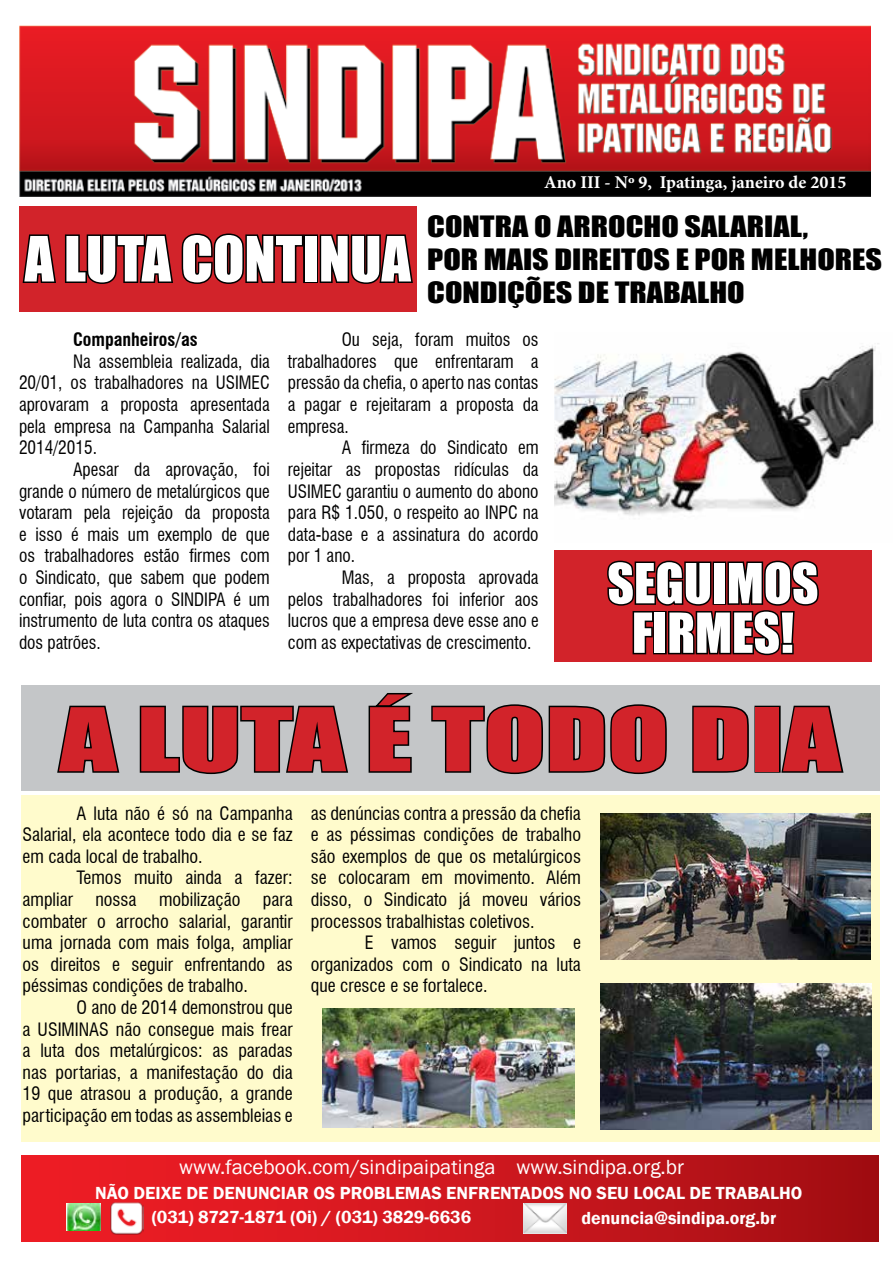
<style>
.page{position:relative;width:893px;height:1263px;background:#fff}
.page>*{position:absolute;margin:0;border:0;box-sizing:border-box;transform-origin:0 0}
.t1{font:81px "Impact";color:#d2232a;scale:1.39 1}
.t2{font:57.6px "Impact";color:#fff}
.t3{font:51px/49.5px "Impact";color:#fff;text-align:center}
.t4{font:27px/33px "Impact";color:#000;scale:1.19 1}
.t5{font:21px "Franklin Gothic";color:#fff}
.t6{font:condensed 18px/21.6px "Swiss 721 BT";color:#000;text-align:justify;scale:.96 1}
.t7{font:condensed 18px/21.6px "Swiss 721 BT";color:#000;text-align:justify}
.t8{font:600 18px/24.3px "Franklin Gothic";color:#fff}
.t9{font:700 18px "Minion Pro";color:#fff}
.t10{font:700 condensed 18px "Swiss 721 BT";color:#000}
</style>
<div class="page">
<div style="left:19px;top:206px;width:398px;height:106px;background:#d2232a"></div>
<div style="left:21px;top:685px;width:858px;height:106px;background:#c4c6c8"></div>
<div style="left:22px;top:795px;width:858px;height:347px;background:#fffbcc"></div>
<img style="left:20px;top:26px;width:851px;height:170px">
<svg style="left:57px;top:705px;width:63px;height:68px"></svg>
<svg style="left:139px;top:705px;width:210px;height:70px"></svg>
<svg style="left:368px;top:693px;width:45px;height:80px"></svg>
<svg style="left:431px;top:704px;width:236px;height:71px"></svg>
<svg style="left:692px;top:705px;width:57px;height:68px"></svg>
<div style="left:754px;top:706px;width:27px;height:67px;border:3px solid #000"></div>
<svg style="left:780px;top:705px;width:64px;height:68px"></svg>
<div style="left:21px;top:1155px;width:857px;height:87px;background:linear-gradient(to right,#f51f27,#a61015)"></div>
<img style="left:523px;top:1203px;width:43px;height:30px">
<img style="left:110px;top:1200px;width:34px;height:34px">
<img style="left:67px;top:1203px;width:33px;height:27px">
<svg style="left:22px;top:233px;width:281px;height:51px"></svg>
<div style="left:303px;top:234px;width:15px;height:49px;border:3px solid #000"></div>
<svg style="left:319px;top:234px;width:94px;height:50px"></svg>
<img style="left:555px;top:343px;width:325px;height:173px">
<img style="left:601px;top:813px;width:269px;height:146px">
<div style="left:554px;top:550px;width:318px;height:111px;background:#d2232a"></div>
<img style="left:601px;top:983px;width:271px;height:146px">
<img style="left:323px;top:1008px;width:252px;height:119px">
<svg style="left:607px;top:560px;width:212px;height:96px"></svg>
<h2 class="t2" style="left:25px;top:214px;width:388px">A LUTA CONTINUA</h2>
<p class="t9" style="left:544px;top:170px;width:304px">Ano III - Nº 9, Ipatinga, janeiro de 2015</p>
<h3 class="t4" style="left:427px;top:209px;width:384px">CONTRA O ARROCHO SALARIAL,<br>POR MAIS DIREITOS E POR MELHORES<br>CONDIÇÕES DE tRABALHO</h3>
<p class="t10" style="left:73px;top:329px;width:126px">Companheiros/as</p>
<p class="t6" style="left:19px;top:350px;width:263px;text-indent:54px">Na assembleia realizada, dia 20/01, os trabalhadores na USIMEC aprovaram a proposta apresentada pela empresa na Campanha Salarial 2014/2015.</p>
<p class="t6" style="left:19px;top:458px;width:263px;text-indent:54px">Apesar da aprovação, foi grande o número de metalúrgicos que votaram pela rejeição da proposta e isso é mais um exemplo de que os trabalhadores estão firmes com o Sindicato, que sabem que podem confiar, pois agora o SINDIPA é um instrumento de luta contra os ataques dos patrões.</p>
<p class="t6" style="left:288px;top:329px;width:263px;text-indent:54px">Ou seja, foram muitos os trabalhadores que enfrentaram a pressão da chefia, o aperto nas contas a pagar e rejeitaram a proposta da empresa.</p>
<p class="t6" style="left:288px;top:437px;width:263px;text-indent:54px">A firmeza do Sindicato em rejeitar as propostas ridículas da USIMEC garantiu o aumento do abono para R$ 1.050, o respeito ao INPC na data-base e a assinatura do acordo por 1 ano.</p>
<p class="t6" style="left:288px;top:566px;width:263px;text-indent:54px">Mas, a proposta aprovada pelos trabalhadores foi inferior aos lucros que a empresa deve esse ano e com as expectativas de crescimento.</p>
<h3 class="t3" style="left:607px;top:557px;width:213px">SEGUIMoS<br>FIRMES!</h3>
<h1 class="t1" style="left:60px;top:677px;width:564px">A LUTA É TODO DIA</h1>
<p class="t7" style="left:23px;top:802px;width:272px;text-indent:54px">A luta não é só na Campanha Salarial, ela acontece todo dia e se faz em cada local de trabalho.</p>
<p class="t7" style="left:23px;top:867px;width:272px;text-indent:54px">Temos muito ainda a fazer: ampliar nossa mobilização para combater o arrocho salarial, garantir uma jornada com mais folga, ampliar os direitos e seguir enfrentando as péssimas condições de trabalho.</p>
<p class="t7" style="left:23px;top:996px;width:272px;text-indent:54px">O ano de 2014 demonstrou que a USIMINAS não consegue mais frear a luta dos metalúrgicos: as paradas nas portarias, a manifestação do dia 19 que atrasou a produção, a grande participação em todas as assembleias e</p>
<p class="t7" style="left:311px;top:802px;width:272px">as denúncias contra a pressão da chefia e as péssimas condições de trabalho são exemplos de que os metalúrgicos se colocaram em movimento. Além disso, o Sindicato já moveu vários processos trabalhistas coletivos.</p>
<p class="t7" style="left:311px;top:932px;width:272px;text-indent:54px">E vamos seguir juntos e organizados com o Sindicato na luta que cresce e se fortalece.</p>
<p class="t5" style="left:179px;top:1154px;width:506px">www.facebook.com/sindipaipatinga www.sindipa.org.br</p>
<p class="t8" style="left:152px;top:1181px;width:652px;text-indent:-57px">NÃO DEIXE DE DENUNCIAR OS PROBLEMAS ENFRENTADOS NO SEU LOCAL DE TRABALHO (031) 8727-1871 (Oi) / (031) 3829-6636</p>
<p class="t8" style="left:581px;top:1205px;width:196px">denuncia@sindipa.org.br</p>
</div>
